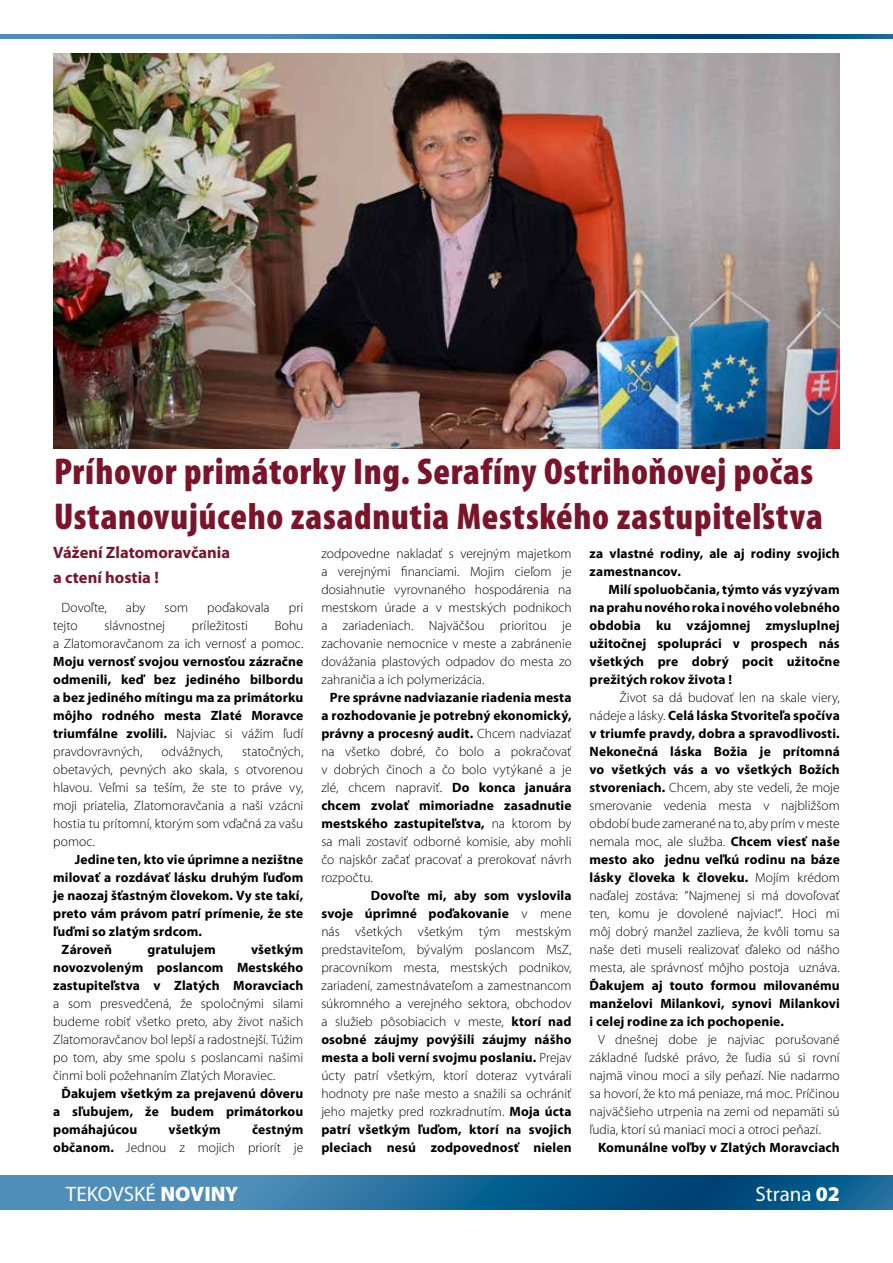
<style>
.page{position:relative;width:893px;height:1263px;background:#fff}
.page>*{position:absolute;margin:0;border:0;box-sizing:border-box;transform-origin:0 0}
.t1{font:900 condensed 37.5px/45px "Mini Pro";letter-spacing:.02em;color:#7a142a}
.t2{font:21px "Mini Pro";color:#fff}
.t3{font:700 16.5px/25px "Mini Pro";color:#7a142a}
.t4{font:300 13.5px/18px "Mini Pro";color:#000;text-align:justify}
.t5{font:700 13.5px/18px "Mini Pro";letter-spacing:.01em;color:#000;text-align:justify}
.s1{font-weight:300}
.s2{font-weight:700}
.s3{font-weight:900}
</style>
<div class="page">
<svg style="left:0;top:1176px;width:893px;height:34px;background:#236d9b"></svg>
<svg style="left:0;top:34px;width:893px;height:4px;background:#246d9c"></svg>
<img style="left:53px;top:53px;width:787px;height:396px">
<h1 class="t1" style="left:54px;top:449px;width:770px">Príhovor primátorky Ing. Serafíny Ostrihoňovej počas<br>Ustanovujúceho zasadnutia Mestského zastupiteľstva</h1>
<p class="t3" style="left:53px;top:540px;width:179px">Vážení Zlatomoravčania a ctení hostia !</p>
<p class="t4" style="left:62px;top:599px;width:47px">Dovoľte,</p>
<p class="t4" style="left:126px;top:599px;width:21px">aby</p>
<p class="t4" style="left:165px;top:599px;width:25px">som</p>
<p class="t4" style="left:207px;top:599px;width:64px">poďakovala</p>
<p class="t4" style="left:289px;top:599px;width:16px">pri</p>
<p class="t4" style="left:53px;top:617px;width:26px">tejto</p>
<p class="t4" style="left:105px;top:617px;width:62px">slávnostnej</p>
<p class="t4" style="left:192px;top:617px;width:58px">príležitosti</p>
<p class="t4" style="left:53px;top:617px;width:252px;text-align:right">Bohu<br>a Zlatomoravčanom za ich vernosť a pomoc.</p>
<p class="t5" style="left:53px;top:653px;width:252px">Moju vernosť svojou vernosťou zázračne odmenili, keď bez jediného bilbordu a bez jediného mítingu ma za primátorku môjho rodného mesta Zlaté Moravce triumfálne zvolili. <span class="s1">Najviac si vážim ľudí pravdovravných,</span></p>
<p class="t4" style="left:53px;top:743px;width:252px;text-indent:189px">statočných, obetavých, pevných ako skala, s otvorenou hlavou. Veľmi sa teším, že ste to práve vy, moji priatelia, Zlatomoravčania a naši vzácni hostia tu prítomní, ktorým som vďačná za vašu pomoc.</p>
<p class="t5" style="left:75px;top:851px;width:230px">Jedine ten, kto vie úprimne a nezištne</p>
<p class="t5" style="left:53px;top:869px;width:252px">milovať a rozdávať lásku druhým ľuďom</p>
<p class="t5" style="left:53px;top:887px;width:252px">je naozaj šťastným človekom. Vy ste takí,</p>
<p class="t5" style="left:53px;top:905px;width:252px">preto vám právom patrí prímenie, že ste</p>
<p class="t5" style="left:53px;top:923px;width:150px">ľuďmi so zlatým srdcom.</p>
<p class="t5" style="left:62px;top:941px;width:52px">Zároveň</p>
<p class="t5" style="left:148px;top:941px;width:70px">gratulujem</p>
<p class="t4" style="left:162px;top:743px;width:63px">odvážnych,</p>
<p class="t5" style="left:53px;top:941px;width:252px;text-indent:198px">všetkým novozvoleným poslancom Mestského zastupiteľstva v Zlatých Moravciach</p>
<p class="t4" style="left:53px;top:995px;width:252px">a som presvedčená, že spoločnými silami budeme robiť všetko preto, aby život našich Zlatomoravčanov bol lepší a radostnejší. Túžim po tom, aby sme spolu s poslancami našimi činmi boli požehnaním Zlatých Moraviec.</p>
<p class="t5" style="left:53px;top:1085px;width:252px;text-indent:9px">Ďakujem všetkým za prejavenú dôveru a sľubujem, že budem primátorkou pomáhajúcou</p>
<p class="t5" style="left:169px;top:1121px;width:54px">všetkým</p>
<p class="t4" style="left:53px;top:1121px;width:252px;text-align:right"><span class="s2">čestným<br>občanom.</span> Jednou z mojich priorít je</p>
<p class="t4" style="left:321px;top:545px;width:252px">zodpovedne nakladať s verejným majetkom a verejnými financiami. Mojim cieľom je dosiahnutie vyrovnaného hospodárenia na mestskom úrade a v mestských podnikoch a zariadeniach. Najväčšou prioritou je zachovanie nemocnice v meste a zabránenie dovážania plastových odpadov do mesta zo zahraničia a ich polymerizácia.</p>
<p class="t4" style="left:321px;top:689px;width:252px;text-indent:9px"><span class="s2">Pre správne nadviazanie riadenia mesta a rozhodovanie je potrebný ekonomický, právny a procesný audit.</span> Chcem nadviazať na všetko dobré, čo bolo a pokračovať v dobrých činoch a čo bolo vytýkané a je zlé, chcem napraviť. <span class="s2">Do konca januára chcem zvolať mimoriadne zasadnutie mestského zastupiteľstva,</span> na ktorom by sa mali zostaviť odborné komisie, aby mohli čo najskôr začať pracovať a prerokovať návrh rozpočtu.</p>
<p class="t4" style="left:321px;top:887px;width:252px;text-indent:50px"><span class="s2">Dovoľte mi, aby som vyslovila svoje úprimné poďakovanie</span> v mene nás všetkých všetkým tým mestským predstaviteľom, bývalým poslancom MsZ, pracovníkom mesta, mestských podnikov, zariadení, zamestnávateľom a zamestnancom súkromného a verejného sektora, obchodov a služieb pôsobiacich v meste, <span class="s2">ktorí nad osobné záujmy povýšili záujmy nášho mesta a boli verní svojmu poslaniu.</span> Prejav úcty patrí všetkým, ktorí doteraz vytvárali hodnoty pre naše mesto a snažili sa ochrániť jeho majetky pred rozkradnutím. <span class="s2">Moja úcta patrí všetkým ľuďom, ktorí na svojich pleciach nesú zodpovednosť nielen</span></p>
<p class="t5" style="left:590px;top:544px;width:252px">za vlastné rodiny, ale aj rodiny svojich zamestnancov.</p>
<p class="t5" style="left:590px;top:580px;width:252px;text-indent:19px">Milí spoluobčania, týmto vás vyzývam na prahu nového roka inového volebného obdobia ku vzájomnej zmysluplnej užitočnej spolupráci v prospech nás všetkých pre dobrý pocit užitočne prežitých rokov života !</p>
<p class="t4" style="left:590px;top:688px;width:252px;text-indent:30px">Život sa dá budovať len na skale viery, nádeje a lásky. <span class="s2">Celá láska Stvoriteľa spočíva v triumfe pravdy, dobra a spravodlivosti.<br>Nekonečná láska Božia je prítomná vo všetkých vás a vo všetkých Božích stvoreniach.</span> Chcem, aby ste vedeli, že moje smerovanie vedenia mesta v najbližšom období bude zamerané na to, aby prím v meste nemala moc, ale služba. <span class="s2">Chcem viesť naše mesto ako jednu veľkú rodinu na báze lásky človeka k človeku.</span> Mojím krédom naďalej zostáva: “Najmenej si má dovoľovať ten, komu je dovolené najviac!“. Hoci mi môj dobrý manžel zazlieva, že kvôli tomu sa naše deti museli realizovať ďaleko od nášho mesta, ale správnosť môjho postoja uznáva.</p>
<p class="t5" style="left:590px;top:976px;width:252px">Ďakujem aj touto formou milovanému manželovi Milankovi, synovi Milankovi i celej rodine za ich pochopenie.</p>
<p class="t4" style="left:590px;top:1030px;width:252px;text-indent:9px">V dnešnej dobe je najviac porušované základné ľudské právo, že ľudia sú si rovní najmä vinou moci a sily peňazí. Nie nadarmo sa hovorí, že kto má peniaze, má moc. Príčinou najväčšieho utrpenia na zemi od nepamäti sú ľudia, ktorí sú maniaci moci a otroci peňazí.</p>
<p class="t5" style="left:598px;top:1138px;width:243px">Komunálne voľby v Zlatých Moravciach</p>
<h2 class="t2" style="left:66px;top:1182px;width:174px">TEKOVSKÉ <span class="s3">NOVINY</span></h2>
<h2 class="t2" style="left:756px;top:1182px;width:86px">Strana <span class="s3">02</span></h2>
</div>
